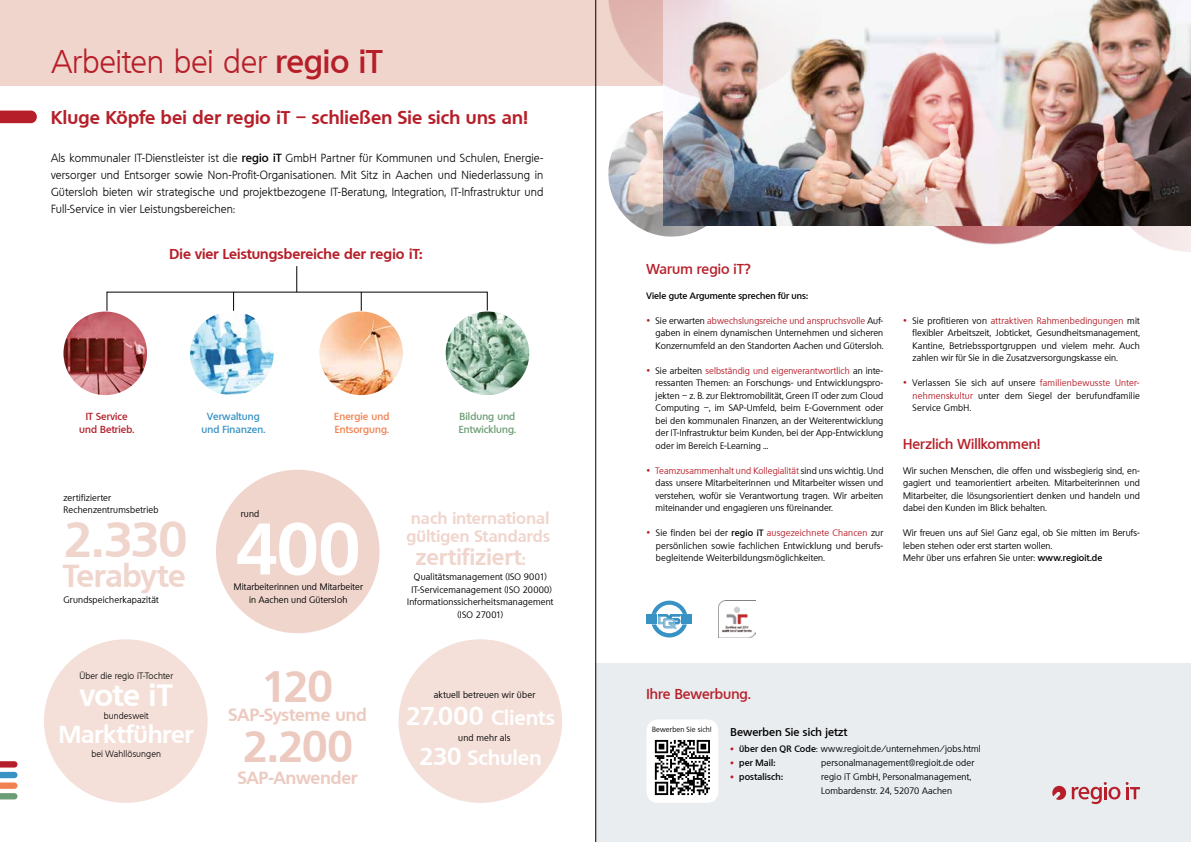
<style>
.page{position:relative;width:1191px;height:842px;background:#fff}
.page>*{position:absolute;margin:0;border:0;box-sizing:border-box;transform-origin:0 0}
.t1{font:700 70.7px "Quebec";color:#fff}
.t2{font:700 48.5px "Quebec";color:#f0d5cd}
.t3{font:700 42.9px "Quebec";letter-spacing:-.03em;color:#eccac0}
.t4{font:300 32px "Quebec";letter-spacing:-.01em;color:#b61f29}
.t5{font:700 31px "Quebec";letter-spacing:-.005em;color:#f0d5cd}
.t6{font:700 30px "Quebec";color:#fff}
.t7{font:700 24px "Quebec";letter-spacing:.005em;color:#fff}
.t8{font:700 22px "Quebec";letter-spacing:.015em;color:#f0d5cd}
.t9{font:700 20px "Quebec";letter-spacing:.01em;color:#fff}
.t10{font:700 18px "Quebec";letter-spacing:.01em;color:#b61f29}
.t11{font:700 17.2px "Quebec";color:#eccac0}
.t12{font:700 16px/18px "Quebec";letter-spacing:.015em;color:#f0d5cd}
.t13{font:600 14px "Quebec";color:#b61f29}
.t14{font:700 14px "Quebec";letter-spacing:.005em;color:#b61f29}
.t15{font:300 11.5px/17px "Quebec";letter-spacing:.01em;color:#000;text-align:justify}
.t16{font:600 11px "Quebec";letter-spacing:.01em;color:#000}
.t17{font:600 10px/13px "Quebec";letter-spacing:.01em;color:#3892c4;text-align:center}
.t18{font:600 10px/13px "Quebec";letter-spacing:.01em;color:#6d9d76}
.t19{font:600 10px/13px "Quebec";letter-spacing:.01em;color:#f08150}
.t20{font:600 10px/13px "Quebec";letter-spacing:.01em;color:#b61f29;text-align:center}
.t21{font:9px/12.5px "Quebec";letter-spacing:.015em;color:#000;text-align:justify}
.t22{font:600 9px "Quebec";letter-spacing:.005em;color:#000}
.t23{font:300 9px "Quebec";letter-spacing:.01em;color:#000}
.t24{font:7.2px "Quebec";letter-spacing:.02em;color:#000}
.s1{font-weight:600}
.s2{font-size:16px}
.s3{font-size:25px}
.s4{font-size:24px}
.s5{font-family:"The Sans";font-weight:700;color:#b61f29}
.s6{color:#b61f29}
.s7{font-family:"Scala Sans";font-weight:700;font-style:italic;color:#b61f29}
</style>
<div class="page">
<div style="left:595px;top:663px;width:596px;height:179px;background:#e9edf0"></div>
<svg style="left:0;top:111px;width:37px;height:12px"></svg>
<div style="left:0;top:0;width:1191px;height:85px;background:#f0d5cd"></div>
<img style="left:686px;top:0;width:505px;height:225px">
<img style="left:608px;top:111px;width:131px;height:126px">
<svg style="left:0;top:761px;width:18px;height:38px"></svg>
<svg style="left:296px;top:266px;width:1px;height:26px"></svg>
<svg style="left:233px;top:292px;width:1px;height:19px"></svg>
<svg style="left:361px;top:292px;width:1px;height:19px"></svg>
<img style="left:63px;top:311px;width:84px;height:84px;border-radius:42px">
<img style="left:190px;top:311px;width:84px;height:84px;border-radius:42px">
<img style="left:319px;top:311px;width:84px;height:84px;border-radius:42px">
<img style="left:445px;top:311px;width:84px;height:84px;border-radius:42px">
<svg style="left:1052px;top:782px;width:88px;height:22px"></svg>
<div style="left:44px;top:639px;width:164px;height:164px;background:#f4e0d9;border-radius:50%"></div>
<div style="left:216px;top:470px;width:163px;height:163px;background:#f0d5cd;border-radius:50%"></div>
<div style="left:398px;top:639px;width:164px;height:164px;background:#f4e0d9;border-radius:50%"></div>
<div style="left:646px;top:719px;width:72px;height:84px;background:#fff;border-radius:11px"></div>
<img style="left:842px;top:0;width:304px;height:245px">
<img style="left:1104px;top:78px;width:87px;height:173px">
<img style="left:608px;top:0;width:218px;height:98px">
<svg style="left:646px;top:601px;width:46px;height:36px"></svg>
<img style="left:718px;top:601px;width:37px;height:36px">
<svg style="left:654px;top:739px;width:56px;height:57px"></svg>
<svg style="left:655px;top:740px;width:55px;height:55px"></svg>
<hr style="left:595px;top:0;width:1px;height:842px;background:#000">
<h3 class="t4" style="left:52px;top:41px;width:331px">Arbeiten bei der <span class="s1">regio iT</span></h3>
<h3 class="t10" style="left:51px;top:106px;width:478px">Kluge Köpfe bei der regio iT <span class="s1">–</span> schließen Sie sich uns an!</h3>
<p class="t15" style="left:51px;top:149px;width:494px">Als kommunaler IT-Dienstleister ist die <span class="s1">regio iT</span> GmbH Partner für Kommunen und Schulen, Energie&shy;versorger und Entsorger sowie Non-Profit-Organisationen. Mit Sitz in Aachen und Niederlassung in Gütersloh bieten wir strategische und projektbezogene IT-Beratung, Integration, IT-Infrastruktur und Full-Service in vier Leistungsbereichen:</p>
<h3 class="t14" style="left:170px;top:244px;width:254px">Die vier Leistungsbereiche der regio iT:</h3>
<p class="t20" style="left:79px;top:410px;width:57px">IT Service und Betrieb.</p>
<p class="t17" style="left:202px;top:410px;width:65px">Verwaltung und Finanzen.</p>
<p class="t19" style="left:334px;top:410px;width:57px">Energie und<br>Entsorgung.</p>
<p class="t18" style="left:459px;top:410px;width:59px">Bildung und<br>Entwicklung.</p>
<p class="t21" style="left:63px;top:492px;width:96px;line-height:12px">zertifizierter<br>Rechenzentrumsbetrieb</p>
<h2 class="t2" style="left:63px;top:508px;width:125px">2.330</h2>
<h3 class="t5" style="left:63px;top:555px;width:124px">Terabyte</h3>
<p class="t21" style="left:63px;top:593px;width:97px">Grundspeicherkapazität</p>
<p class="t23" style="left:79px;top:670px;width:95px">Über die regio iT-Tochter</p>
<h3 class="t6" style="left:80px;top:675px;width:93px">vote iT</h3>
<p class="t23" style="left:104px;top:710px;width:46px">bundesweit</p>
<h3 class="t7" style="left:59px;top:718px;width:136px">Marktführer</h3>
<p class="t23" style="left:91px;top:748px;width:71px">bei Wahllösungen</p>
<p class="t21" style="left:241px;top:507px;width:20px">rund</p>
<h1 class="t1" style="left:236px;top:502px;width:126px">400</h1>
<p class="t21" style="left:249px;top:593px;width:100px">in Aachen und Gütersloh</p>
<p class="t21" style="left:234px;top:581px;width:130px">Mitarbeiterinnen und Mitarbeiter</p>
<h3 class="t3" style="left:263px;top:658px;width:72px">120</h3>
<h3 class="t11" style="left:229px;top:703px;width:140px">SAP-Systeme und</h3>
<h3 class="t3" style="left:242px;top:719px;width:112px">2.200</h3>
<h3 class="t11" style="left:238px;top:766px;width:121px">SAP-Anwender</h3>
<h3 class="t12" style="left:406px;top:509px;width:145px">nach international gültigen Standards</h3>
<h3 class="t8" style="left:416px;top:543px;width:111px">zertifiziert<span class="s2">:</span></h3>
<p class="t21" style="left:407px;top:571px;width:148px;text-align:center">Qualitätsmanagement (ISO 9001)<br>IT-Servicemanagement (ISO 20000)<br>Informationssicherheitsmanagement (ISO 27001)</p>
<p class="t21" style="left:434px;top:689px;width:103px">aktuell betreuen wir über</p>
<h3 class="t9" style="left:406px;top:705px;width:151px"><span class="s3">27.000</span> Clients</h3>
<p class="t21" style="left:458px;top:732px;width:54px">und mehr als</p>
<h3 class="t9" style="left:419px;top:745px;width:124px"><span class="s4">230</span> Schulen</h3>
<h3 class="t13" style="left:646px;top:259px;width:106px">Warum regio iT?</h3>
<p class="t22" style="left:646px;top:289px;width:163px">Viele gute Argumente sprechen für uns:</p>
<p class="t21" style="left:655px;top:314px;width:229px;text-indent:-9px"><span class="s5">•</span> Sie erwarten <span class="s6">abwechslungsreiche und anspruchsvolle</span> Auf&shy;gaben in einem dynamischen Unternehmen und sicheren Konzernumfeld an den Standorten Aachen und Gütersloh.</p>
<p class="t21" style="left:655px;top:364px;width:229px;text-indent:-9px"><span class="s5">•</span> Sie arbeiten <span class="s6">selbständig und eigenverantwortlich</span> an inte&shy;ressanten Themen: an Forschungs- und Entwicklungspro&shy;jekten – z. B. zur Elektromobilität, Green IT oder zum Cloud Computing –, im SAP-Umfeld, beim E-Government oder bei den kommunalen Finanzen, an der Weiterentwicklung der IT-Infrastruktur beim Kunden, bei der App-Entwicklung oder im Bereich E-Learning ...</p>
<p class="t21" style="left:655px;top:464px;width:229px;text-indent:-9px"><span class="s5">•</span> <span class="s6">Teamzusammenhalt und Kollegialität</span> sind uns wichtig. Und dass unsere Mitarbeiterinnen und Mitarbeiter wissen und verstehen, wofür sie Verantwortung tragen. Wir arbeiten miteinander und engagieren uns füreinander.</p>
<p class="t21" style="left:656px;top:527px;width:229px;text-indent:-9px"><span class="s5">•</span> Sie finden bei der <span class="s1">regio iT</span> <span class="s6">ausgezeichnete Chancen</span> zur persönlichen sowie fachlichen Entwicklung und berufs&shy;begleitende Weiterbildungsmöglichkeiten.</p>
<p class="t21" style="left:912px;top:314px;width:229px;text-indent:-9px"><span class="s5">•</span> Sie profitieren von <span class="s6">attraktiven Rahmenbedingungen</span> mit flexibler Arbeitszeit, Jobticket, Gesundheitsmanagement, Kantine, Betriebssportgruppen und vielem mehr. Auch zahlen wir für Sie in die Zusatzversorgungskasse ein.</p>
<p class="t21" style="left:912px;top:377px;width:229px;text-indent:-9px"><span class="s5">•</span> Verlassen Sie sich auf unsere <span class="s6">familienbewusste Unter&shy;nehmenskultur</span> unter dem Siegel der berufundfamilie Service GmbH.</p>
<h3 class="t13" style="left:903px;top:434px;width:139px">Herzlich Willkommen!</h3>
<p class="t21" style="left:903px;top:464px;width:238px">Wir suchen Menschen, die offen und wissbegierig sind, en&shy;gagiert und teamorientiert arbeiten. Mitarbeiterinnen und Mitarbeiter, die lösungsorientiert denken und handeln und dabei den Kunden im Blick behalten.</p>
<p class="t21" style="left:903px;top:526px;width:238px;text-align:left">Wir freuen uns auf Sie! Ganz egal, ob Sie mitten im Berufs&shy;leben stehen oder erst starten wollen.<br>Mehr über uns erfahren Sie unter: <span class="s1">www.regioit.de</span></p>
<h3 class="t13" style="left:646px;top:684px;width:106px">Ihre Bewerbung.</h3>
<p class="t24" style="left:652px;top:724px;width:61px">Bewerben Sie sich!</p>
<p class="t16" style="left:730px;top:724px;width:118px">Bewerben Sie sich jetzt</p>
<p class="t21" style="left:730px;top:743px;width:252px"><span class="s7">•</span> <span class="s1">über den QR Code</span>: www.regioit.de/unternehmen/jobs.html</p>
<p class="t22" style="left:730px;top:757px;width:46px"><span class="s7">•</span> per Mail:</p>
<p class="t21" style="left:821px;top:757px;width:154px">personalmanagement@regioit.de oder</p>
<p class="t22" style="left:730px;top:771px;width:54px"><span class="s7">•</span> postalisch:</p>
<p class="t21" style="left:821px;top:770px;width:151px;line-height:14px">regio iT GmbH, Personalmanagement,<br>Lombardenstr. 24, 52070 Aachen</p>
</div>
